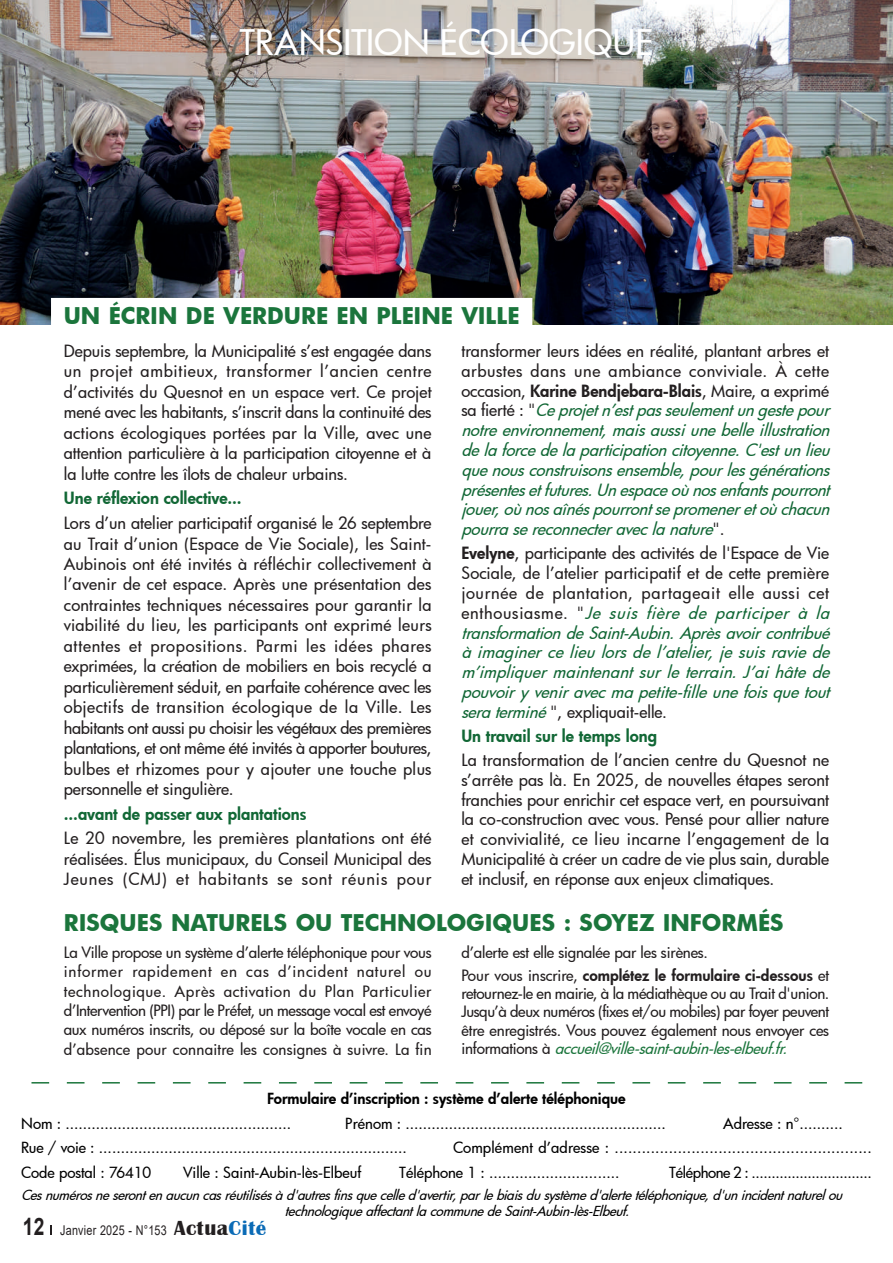
<style>
.page{position:relative;width:893px;height:1263px;background:#fff}
.page>*{position:absolute;margin:0;border:0;box-sizing:border-box;transform-origin:0 0}
.t1{font:500 34.5px "Futura";color:#fff}
.t2{font:700 22.5px "Futura";color:#1b753c}
.t3{font:500 16.5px/20.4px "Futura";color:#231f20;text-align:justify}
.t4{font:italic 500 16.5px/19.8px "Futura";color:#116735}
.t5{font:800 16.5px "Futura";color:#116735}
.t6{font:500 15.3px/19.4px "Futura";letter-spacing:-.01em;color:#231f20;text-align:justify}
.t7{font:500 15px "Futura";color:#000001}
.t8{font:800 15px "Futura";color:#000001}
.t9{font:500 15px "Futura";letter-spacing:-.025em;color:#000001}
.t10{font:italic 500 13.5px/16.2px "Futura";color:#000001}
.t11{font:13.5px "Arial";letter-spacing:.02em;color:#231f20;scale:.8 1}
.s1{font-style:normal;color:#231f20}
.s2{font-weight:800;font-style:normal;color:#231f20}
.s3{font-weight:800}
.s4{font-style:italic;color:#1b753c}
.s5{font-weight:700;font-size:24px}
.s6{font-family:"Britannic";font-weight:700;font-size:21px}
.s7{font-family:"Britannic";font-weight:700;font-size:21px;color:#0b6bb6}
</style>
<div class="page">
<img style="left:0;top:0;width:892px;height:324px">
<div style="left:51px;top:298px;width:481px;height:30px;background:#fff"></div>
<hr style="left:892px;top:0;width:1px;height:324px;background:#dbdbdb">
<svg style="left:31px;top:1082px;width:831px;height:1px"></svg>
<h1 class="t1" style="left:239px;top:19px;width:415px">TRANSITION ÉCOLOGIQUE</h1>
<h2 class="t2" style="left:64px;top:299px;width:457px">UN ÉCRIN DE VERDURE EN PLEINE VILLE</h2>
<p class="t3" style="left:64px;top:340px;width:369px">Depuis septembre, la Municipalité s’est engagée dans un projet ambitieux, transformer l’ancien centre d’activités du Quesnot en un espace vert. Ce projet mené avec les habitants, s’inscrit dans la continuité des actions écologiques portées par la Ville, avec une attention particulière à la participation citoyenne et à la lutte contre les îlots de chaleur urbains.</p>
<p class="t5" style="left:64px;top:487px;width:179px">Une réflexion collective...</p>
<p class="t3" style="left:64px;top:512px;width:369px">Lors d’un atelier participatif organisé le 26 septembre au Trait d’union (Espace de Vie Sociale), les Saint-Aubinois ont été invités à réfléchir collectivement à l’avenir de cet espace. Après une présentation des contraintes techniques nécessaires pour garantir la viabilité du lieu, les participants ont exprimé leurs attentes et propositions. Parmi les idées phares exprimées, la création de mobiliers en bois recyclé a particulièrement séduit, en parfaite cohérence avec les objectifs de transition écologique de la Ville. Les habitants ont aussi pu choisir les végétaux des premières plantations, et ont même été invités à apporter boutures, bulbes et rhizomes pour y ajouter une touche plus personnelle et singulière.</p>
<p class="t5" style="left:64px;top:802px;width:244px">...avant de passer aux plantations</p>
<p class="t3" style="left:64px;top:828px;width:369px">Le 20 novembre, les premières plantations ont été réalisées. Élus municipaux, du Conseil Municipal des Jeunes (CMJ) et habitants se sont réunis pour</p>
<p class="t4" style="left:461px;top:341px;width:375px"><span class="s1">transformer leurs idées en réalité, plantant arbres et arbustes dans une ambiance conviviale. À cette occasion,</span> <span class="s2">Karine Bendjebara-Blais</span><span class="s1">, Maire, a exprimé s a f i e r t é : "</span> Ceprojetn’estpasseulementungestepour notreenvironnement,maisaussiunebelleillustration delaforcedelaparticipationcitoyenne.C'estunlieu quenousconstruisonsensemble,pourlesgénérations présentesetfutures.Unespaceoùnosenfantspourront jouer,oùnosaînéspourrontsepromeneretoùchacun pourrasereconnecteraveclanature<span class="s1">" .</span></p>
<p class="t4" style="left:461px;top:543px;width:375px"><span class="s2">Evelyne</span><span class="s1">, participante des activités de l'Espace de Vie Sociale, de l’atelier participatif et de cette première journée de plantation, partageait elle aussi cet e n t h o u s i a s m e . "</span> Je suis fière de participer à la transformationdeSaint-Aubin.Aprèsavoircontribué àimaginercelieulorsdel’atelier,jesuisraviede m’impliquermaintenantsurleterrain.J’aihâtede pouvoiry veniravecmapetite-filleunefoisquetout seraterminé<span class="s1">", expliquait-elle.</span></p>
<p class="t5" style="left:461px;top:725px;width:197px">Un travail sur le temps long</p>
<p class="t3" style="left:461px;top:750px;width:369px;line-height:19.8px">La transformation de l’ancien centre du Quesnot ne s’arrête pas là. En 2025, de nouvelles étapes seront franchies pour enrichir cet espace vert, en poursuivant la co-construction avec vous. Pensé pour allier nature et convivialité, ce lieu incarne l’engagement de la Municipalité à créer un cadre de vie plus sain, durable et inclusif, en réponse aux enjeux climatiques.</p>
<h2 class="t2" style="left:64px;top:907px;width:721px">RISQUES NATURELS OU TECHNOLOGIQUES : SOYEZ INFORMÉS</h2>
<p class="t6" style="left:64px;top:942px;width:369px">La Ville propose un système d’alerte téléphonique pour vous informer rapidement en cas d’incident naturel ou technologique. Après activation du Plan Particulier d’Intervention (PPI) par le Préfet, un message vocal est envoyé aux numéros inscrits, ou déposé sur la boîte vocale en cas d’absence pour connaitre les consignes à suivre. La fin</p>
<p class="t6" style="left:461px;top:940px;width:369px;line-height:22.6px">d’alerte est elle signalée par les sirènes.<br>Pour vous inscrire, <span class="s3">complétez le formulaire ci-dessous</span> et</p>
<p class="t6" style="left:461px;top:984px;width:369px;line-height:18.5px">retournez-le en mairie, à la médiathèque ou au Trait d'union.<br>Jusqu’à deux numéros (fixes et/ou mobiles) par foyer peuvent être enregistrés. Vous pouvez également nous envoyer ces i n f o r m a t i o n s à <span class="s4">accueil@ville-saint-aubin-les-elbeuf.fr.</span></p>
<p class="t8" style="left:267px;top:1089px;width:360px">Formulaire d’inscription : système d’alerte téléphonique</p>
<p class="t7" style="left:21px;top:1113px;width:271px">Nom : ....................................................</p>
<p class="t7" style="left:345px;top:1113px;width:322px">Prénom : ............................................................</p>
<p class="t7" style="left:723px;top:1113px;width:121px">Adresse : n°..........</p>
<p class="t7" style="left:21px;top:1137px;width:387px">Rue / voie : .......................................................................</p>
<p class="t7" style="left:453px;top:1137px;width:420px">Complément d’adresse : .........................................................</p>
<p class="t7" style="left:21px;top:1162px;width:132px">Code postal : 76410</p>
<p class="t7" style="left:183px;top:1162px;width:180px">Ville : Saint-Aubin-lès-Elbeuf</p>
<p class="t7" style="left:399px;top:1162px;width:222px">Téléphone 1 : ..............................</p>
<p class="t9" style="left:669px;top:1162px;width:204px">Téléphone 2 : ..............................</p>
<p class="t10" style="left:285px;top:1187px;width:563px;text-indent:-264px">Cesnumérosneserontenaucuncasréutilisésàd'autresfinsquecelled'avertir,parlebiaisdusystèmed'alertetéléphonique,d'unincidentnaturelou technologiqueaffectantlacommunedeSaint-Aubin-lès-Elbeuf.</p>
<p class="t11" style="left:23px;top:1221px;width:306px"><span class="s5">12</span> Janvier 2025 - N°153 <span class="s6">Actua</span><span class="s7">Cité</span></p>
</div>
